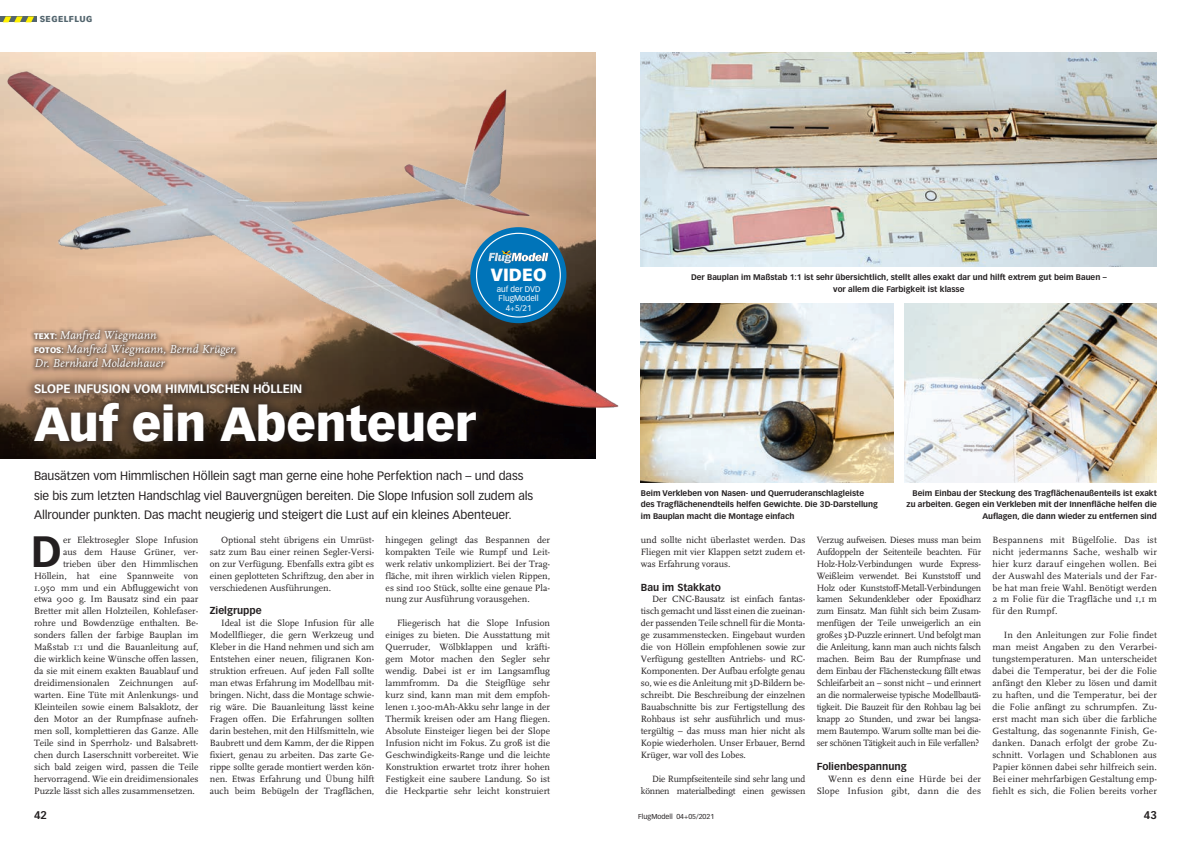
<style>
.page{position:relative;width:1191px;height:842px;background:#fff}
.page>*{position:absolute;margin:0;border:0;box-sizing:border-box;transform-origin:0 0}
.t1{font:900 47px "Vectora LT Std";letter-spacing:-.01em;color:#fff}
.Lauftext_Initial{font:700 43.1px "Vectora LT Std";color:#231f20}
.t2{font:900 17.3px "Vectora LT Std";color:#fff}
.t3{font:12px/19.2px "Vectora LT Std";letter-spacing:-.005em;color:#231f20}
.Autor{font:italic 12px/14px "FF Scala";letter-spacing:.005em;color:#fff}
.Dachzeile{font:700 12px "Vectora LT Std";letter-spacing:-.005em;color:#fff}
.t4{font:700 11px "Vectora LT Std";color:#231f20}
.Zwischenüberschrift{font:700 10px "Vectora LT Std";color:#231f20}
.Lauftext_Einzüge{font:9.5px/12px "FF Scala";color:#231f20;text-align:justify}
.Lauftext_Initial-2{font:9.5px "FF Scala";color:#231f20}
.Lauftext_Einzüge-2{font:9.5px/12px "FF Scala";letter-spacing:-.02em;color:#231f20;text-align:right}
.Lauftext_Einzüge-3{font:9.5px/12px "FF Scala";letter-spacing:.02em;color:#231f20;text-align:right}
.t5{font:900 8.5px "Vectora LT Std";letter-spacing:.05em;color:#53656e}
.t6{font:8.1px/9.7px "Vectora LT Std";color:#fff}
.BU{font:700 8px/11.5px "Vectora LT Std";color:#231f20;text-align:center}
.t7{font:7px "Vectora LT Std";color:#231f20}
.s1{font-family:"Vectora LT Std";font-weight:900;font-style:normal;font-size:8px}
</style>
<div class="page">
<img style="left:0;top:435px;width:595px;height:24px">
<img style="left:0;top:16px;width:619px;height:419px">
<div style="left:0;top:17px;width:37px;height:5px;background:#53656e"></div>
<svg style="left:3px;top:17px;width:31px;height:5px"></svg>
<div style="left:24px;top:393px;width:462px;height:59px;background:#231f20;opacity:.5"></div>
<div style="left:24px;top:372px;width:288px;height:32px;background:#231f20;opacity:.5"></div>
<img style="left:641px;top:52px;width:516px;height:215px">
<img style="left:641px;top:304px;width:252px;height:178px">
<img style="left:904px;top:304px;width:253px;height:178px">
<div style="left:470px;top:227px;width:96px;height:96px;background:#0074b9;border-radius:50%"></div>
<svg style="left:488px;top:250px;width:60px;height:13px"></svg>
<div style="left:29px;top:325px;width:212px;height:47px;background:#231f20;opacity:.5"></div>
<p class="t5" style="left:40px;top:14px;width:54px">SEGELFLUG</p>
<p class="Autor" style="left:34px;top:329px;width:124px"><span class="s1">TEXT:</span> Manfred Wiegmann</p>
<p class="Autor" style="left:34px;top:343px;width:204px"><span class="s1">FOTOS:</span> Manfred Wiegmann, Bernd Krüger,<br>Dr. Bernhard Moldenhauer</p>
<p class="Dachzeile" style="left:34px;top:382px;width:270px">SLOPE INFUSION VOM HIMMLISCHEN HÖLLEIN</p>
<p class="t1" style="left:34px;top:395px;width:443px">Auf ein Abenteuer</p>
<p class="t2" style="left:491px;top:264px;width:57px">VIDEO</p>
<p class="t6" style="left:497px;top:284px;width:45px">auf der DVD<br>FlugModell</p>
<p class="t6" style="left:506px;top:303px;width:27px">4+5/21</p>
<p class="t3" style="left:34px;top:466px;width:501px">Bausätzen vom Himmlischen Höllein sagt man gerne eine hohe Perfektion nach – und dass sie bis zum letzten Handschlag viel Bauvergnügen bereiten. Die Slope Infusion soll zudem als<br>Allrounder punkten. Das macht neugierig und steigert die Lust auf ein kleines Abenteuer.</p>
<p class="Lauftext_Initial" style="left:31px;top:525px;width:33px">D</p>
<p class="Lauftext_Initial-2" style="left:63px;top:534px;width:137px">er Elektrosegler Slope Infusion</p>
<p class="Lauftext_Initial-2" style="left:63px;top:546px;width:137px">aus dem Hause Grüner, ver-</p>
<p class="Lauftext_Initial-2" style="left:63px;top:558px;width:137px">trieben über den Himmlischen</p>
<p class="Lauftext_Initial-2" style="left:34px;top:570px;width:166px">Höllein, hat eine Spannweite von</p>
<p class="Lauftext_Initial-2" style="left:34px;top:582px;width:166px">1.950 mm und ein Abfluggewicht von</p>
<p class="Lauftext_Initial-2" style="left:34px;top:594px;width:166px">etwa 900 g. Im Bausatz sind ein paar</p>
<p class="Lauftext_Initial-2" style="left:34px;top:606px;width:166px">Bretter mit allen Holzteilen, Kohlefaser-</p>
<p class="Lauftext_Initial-2" style="left:34px;top:618px;width:166px">rohre und Bowdenzüge enthalten. Be-</p>
<p class="Lauftext_Initial-2" style="left:34px;top:630px;width:166px">sonders fallen der farbige Bauplan im</p>
<p class="Lauftext_Initial-2" style="left:34px;top:642px;width:166px">Maßstab 1:1 und die Bauanleitung auf,</p>
<p class="Lauftext_Initial-2" style="left:34px;top:654px;width:166px">die wirklich keine Wünsche offen lassen,</p>
<p class="Lauftext_Initial-2" style="left:34px;top:666px;width:166px">da sie mit einem exakten Bauablauf und</p>
<p class="Lauftext_Initial-2" style="left:34px;top:678px;width:166px">dreidimensionalen Zeichnungen auf-</p>
<p class="Lauftext_Initial-2" style="left:34px;top:690px;width:166px">warten. Eine Tüte mit Anlenkungs- und</p>
<p class="Lauftext_Initial-2" style="left:34px;top:702px;width:166px">Kleinteilen sowie einem Balsaklotz, der</p>
<p class="Lauftext_Initial-2" style="left:34px;top:714px;width:166px">den Motor an der Rumpfnase aufneh-</p>
<p class="Lauftext_Initial-2" style="left:34px;top:726px;width:166px">men soll, komplettieren das Ganze. Alle</p>
<p class="Lauftext_Initial-2" style="left:34px;top:738px;width:166px">Teile sind in Sperrholz- und Balsabrett-</p>
<p class="Lauftext_Initial-2" style="left:34px;top:750px;width:166px">chen durch Laserschnitt vorbereitet. Wie</p>
<p class="Lauftext_Initial-2" style="left:34px;top:762px;width:166px">sich bald zeigen wird, passen die Teile</p>
<p class="Lauftext_Initial-2" style="left:34px;top:773px;width:166px">hervorragend. Wie ein dreidimensionales</p>
<p class="Lauftext_Initial-2" style="left:34px;top:785px;width:162px">Puzzle lässt sich alles zusammensetzen.</p>
<p class="Lauftext_Einzüge" style="left:210px;top:534px;width:166px;text-indent:11px">Optional steht übrigens ein Umrüst&shy;satz zum Bau einer reinen Segler-Versi&shy;on zur Verfügung. Ebenfalls extra gibt es einen geplotteten Schriftzug, den aber in verschiedenen Ausführungen.</p>
<p class="Zwischenüberschrift" style="left:210px;top:605px;width:53px">Zielgruppe</p>
<p class="Lauftext_Einzüge" style="left:210px;top:617px;width:166px;text-indent:11px">Ideal ist die Slope Infusion für alle Modellflieger, die gern Werkzeug und Kleber in die Hand nehmen und sich am Entstehen einer neuen, filigranen Kon&shy;struktion erfreuen. Auf jeden Fall sollte man etwas Erfahrung im Modellbau mit&shy;bringen. Nicht, dass die Montage schwie&shy;rig wäre. Die Bauanleitung lässt keine Fragen offen. Die Erfahrungen sollten darin bestehen, mit den Hilfsmitteln, wie Baubrett und dem Kamm, der die Rippen fixiert, genau zu arbeiten. Das zarte Ge&shy;rippe sollte gerade montiert werden kön&shy;nen. Etwas Erfahrung und Übung hilft auch beim Bebügeln der Tragflächen,</p>
<p class="Lauftext_Einzüge" style="left:386px;top:534px;width:166px">hingegen gelingt das Bespannen der kompakten Teile wie Rumpf und Leit&shy;werk relativ unkompliziert. Bei der Trag&shy;fläche, mit ihren wirklich vielen Rippen, es sind 100 Stück, sollte eine genaue Pla&shy;nung zur Ausführung vorausgehen.</p>
<p class="Lauftext_Einzüge" style="left:386px;top:617px;width:166px;text-indent:11px">Fliegerisch hat die Slope Infusion einiges zu bieten. Die Ausstattung mit Querruder, Wölbklappen und kräfti&shy;gem Motor machen den Segler sehr wendig. Dabei ist er im Langsamflug lammfromm. Da die Steigflüge sehr kurz sind, kann man mit dem empfoh&shy;lenen 1.300-mAh-Akku sehr lange in der Thermik kreisen oder am Hang fliegen.<br>Absolute Einsteiger liegen bei der Slope Infusion nicht im Fokus. Zu groß ist die Geschwindigkeits-Range und die leichte Konstruktion erwartet trotz ihrer hohen Festigkeit eine saubere Landung. So ist die Heckpartie sehr leicht konstruiert</p>
<p class="BU" style="left:691px;top:271px;width:417px">Der Bauplan im Maßstab 1:1 ist sehr übersichtlich, stellt alles exakt dar und hilft extrem gut beim Bauen – vor allem die Farbigkeit ist klasse</p>
<p class="BU" style="left:641px;top:487px;width:238px;text-align:left">Beim Verkleben von Nasen- und Querruderanschlagleiste des Tragflächenendteils helfen Gewichte. Die 3D-Darstellung im Bauplan macht die Montage einfach</p>
<p class="BU" style="left:906px;top:487px;width:252px;text-align:right">Beim Einbau der Steckung des Tragflächenaußenteils ist exakt zu arbeiten. Gegen ein Verkleben mit der Innenfläche helfen die<br>Auflagen, die dann wieder zu entfernen sind</p>
<p class="Lauftext_Einzüge" style="left:641px;top:534px;width:166px">und sollte nicht überlastet werden. Das Fliegen mit vier Klappen setzt zudem et&shy;was Erfahrung voraus.</p>
<p class="Zwischenüberschrift" style="left:641px;top:581px;width:82px">Bau im Stakkato</p>
<p class="Lauftext_Einzüge" style="left:641px;top:593px;width:166px;text-indent:11px">Der CNC-Bausatz ist einfach fantas&shy;tisch gemacht und lässt einen die zueinan&shy;der passenden Teile schnell für die Monta&shy;ge zusammenstecken. Eingebaut wurden die von Höllein empfohlenen sowie zur Verfügung gestellten Antriebs- und RC-Komponenten. Der Aufbau erfolgte genau so, wie es die Anleitung mit 3D-Bildern be&shy;schreibt. Die Beschreibung der einzelnen Bauabschnitte bis zur Fertigstellung des Rohbaus ist sehr ausführlich und mus&shy;tergültig – das muss man hier nicht als Kopie wiederholen. Unser Erbauer, Bernd Krüger, war voll des Lobes.</p>
<p class="Lauftext_Einzüge-2" style="left:641px;top:773px;width:166px">Die Rumpfseitenteile sind sehr lang und können materialbedingt einen gewissen</p>
<p class="Lauftext_Einzüge" style="left:816px;top:534px;width:166px">Verzug aufweisen. Dieses muss man beim Aufdoppeln der Seitenteile beachten. Für Holz-Holz-Verbindungen wurde Express-Weißleim verwendet. Bei Kunststoff und Holz oder Kunststoff-Metall-Verbindungen kamen Sekundenkleber oder Epoxidharz zum Einsatz. Man fühlt sich beim Zusam&shy;menfügen der Teile unweigerlich an ein großes 3D-Puzzle erinnert. Und befolgt man die Anleitung, kann man auch nichts falsch machen. Beim Bau der Rumpfnase und dem Einbau der Flächensteckung fällt etwas Schleifarbeit an – sonst nicht – und erinnert an die normalerweise typische Modellbautä&shy;tigkeit. Die Bauzeit für den Rohbau lag bei knapp 20 Stunden, und zwar bei langsa&shy;mem Bautempo. Warum sollte man bei die&shy;ser schönen Tätigkeit auch in Eile verfallen?</p>
<p class="Zwischenüberschrift" style="left:816px;top:760px;width:92px">Folienbespannung</p>
<p class="Lauftext_Einzüge-3" style="left:816px;top:773px;width:166px">Wenn es denn eine Hürde bei der<br>Slope Infusion gibt, dann die des</p>
<p class="Lauftext_Einzüge" style="left:992px;top:534px;width:166px">Bespannens mit Bügelfolie. Das ist nicht jedermanns Sache, weshalb wir hier kurz darauf eingehen wollen. Bei der Auswahl des Materials und der Far&shy;be hat man freie Wahl. Benötigt werden 2 m Folie für die Tragfläche und 1,1 m für den Rumpf.</p>
<p class="Lauftext_Einzüge" style="left:992px;top:629px;width:166px;text-indent:11px">In den Anleitungen zur Folie findet man meist Angaben zu den Verarbei&shy;tungstemperaturen. Man unterscheidet dabei die Temperatur, bei der die Folie anfängt den Kleber zu lösen und damit zu haften, und die Temperatur, bei der die Folie anfängt zu schrumpfen. Zu&shy;erst macht man sich über die farbliche Gestaltung, das sogenannte Finish, Ge&shy;danken. Danach erfolgt der grobe Zu&shy;schnitt. Vorlagen und Schablonen aus Papier können dabei sehr hilfreich sein.<br>Bei einer mehrfarbigen Gestaltung emp&shy;fiehlt es sich, die Folien bereits vorher</p>
<p class="t4" style="left:34px;top:809px;width:15px">42</p>
<p class="t7" style="left:638px;top:813px;width:78px">FlugModell 04+05/2021</p>
<p class="t4" style="left:1144px;top:809px;width:15px">43</p>
</div>
